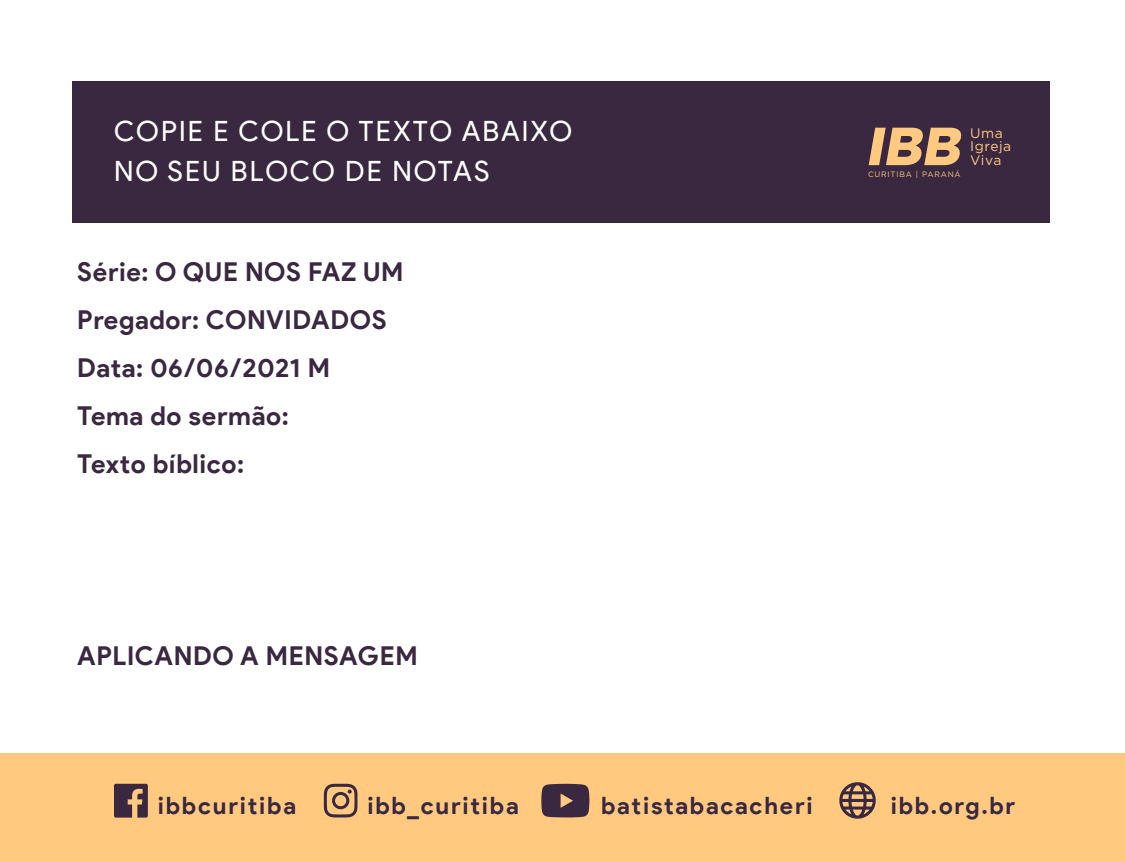
<style>
.page{position:relative;width:1125px;height:861px;background:#fff}
.page>*{position:absolute;margin:0;border:0;box-sizing:border-box;transform-origin:0 0}
.t1{font:28.1px/40px "Product Sans";letter-spacing:.075em;color:#fff}
.t2{font:700 26px/48px "Product Sans";letter-spacing:.025em;color:#392840}
.t3{font:700 23.9px "Product Sans";letter-spacing:.075em;color:#392840}
.t4{font:13.8px/12.9px "Gotham";letter-spacing:.04em;color:#ffc980}
.t5{font:7.8px "Gotham";letter-spacing:.1em;color:#ffc980}
</style>
<div class="page">
<div style="left:72px;top:81px;width:978px;height:142px;background:#392840"></div>
<div style="left:0;top:753px;width:1125px;height:108px;background:#ffc980"></div>
<svg style="left:324px;top:784px;width:34px;height:33px"></svg>
<svg style="left:541px;top:784px;width:49px;height:33px;background:#503b47"></svg>
<svg style="left:114px;top:784px;width:34px;height:34px"></svg>
<svg style="left:839px;top:782px;width:37px;height:37px"></svg>
<svg style="left:869px;top:128px;width:92px;height:37px"></svg>
<p class="t1" style="left:114px;top:111px;width:460px">COPIE E COLE O TEXTO ABAIXO<br>NO SEU BLOCO DE NOTAS</p>
<p class="t2" style="left:77px;top:248px;width:328px">Série: O QUE NOS FAZ UM<br>Pregador: CONVIDADOS<br>Data: 06/06/2021 M<br>Tema do sermão:<br>Texto bíblico:</p>
<p class="t2" style="left:77px;top:632px;width:342px">APLICANDO A MENSAGEM</p>
<p class="t5" style="left:868px;top:169px;width:94px">CURITIBA | PARANÁ</p>
<p class="t4" style="left:970px;top:126px;width:42px">Uma<br>Igreja</p>
<p class="t4" style="left:970px;top:154px;width:33px">Viva</p>
<p class="t3" style="left:158px;top:791px;width:140px">ibbcuritiba</p>
<p class="t3" style="left:367px;top:791px;width:153px">ibb_curitiba</p>
<p class="t3" style="left:601px;top:791px;width:213px">batistabacacheri</p>
<p class="t3" style="left:891px;top:791px;width:126px">ibb.org.br</p>
</div>
